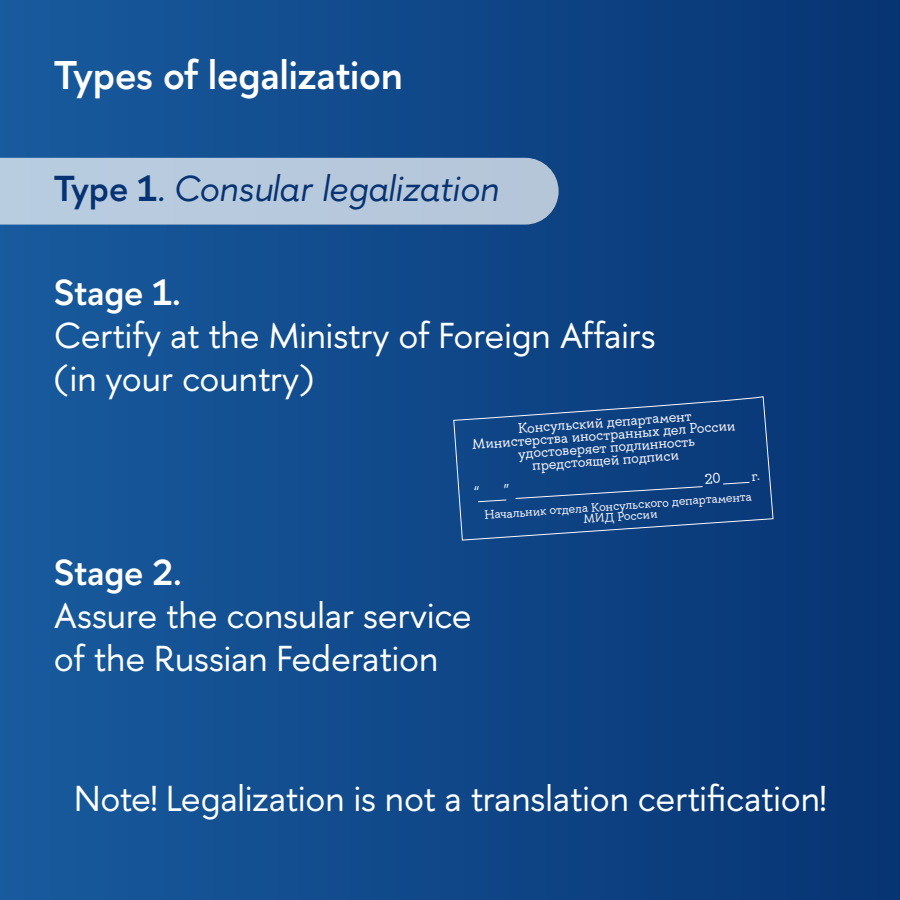
<style>
.page{position:relative;width:900px;height:900px;background:#fff}
.page>*{position:absolute;margin:0;border:0;box-sizing:border-box;transform-origin:0 0}
.t1{font:600 40px "HSE Sans";color:#fff}
.t2{font:36px/43.2px "HSE Sans";color:#fff}
.t3{font:italic 36px "HSE Sans";color:#073372}
.t4{font:600 36px "HSE Sans";color:#fff}
.t5{font:14.1px/12.7px "HSE Slab";color:#fbfaff;text-align:center}
.t6{font:12.3px/11px "HSE Slab";color:#fbfaff;text-align:center}
.s1{font-weight:600;font-style:normal}
</style>
<div class="page">
<div style="left:0;top:0;width:900px;height:900px;background:linear-gradient(to right,#185b9e,#073473)"></div>
<div style="left:0;top:158px;width:559px;height:67px;background:#b7c9dd"></div>
<div style="left:453px;top:396px;width:321px;height:145px;background:#0d4181"></div>
<svg style="left:478px;top:499px;width:29px;height:4px"></svg>
<div style="left:515px;top:473px;width:245px;height:26px;background:#0c3f7f"></div>
<svg style="left:474px;top:485px;width:5px;height:5px"></svg>
<svg style="left:504px;top:484px;width:5px;height:4px"></svg>
<p class="t1" style="left:54px;top:50px;width:350px">Types of legalization</p>
<p class="t3" style="left:54px;top:166px;width:446px"><span class="s1">Type 1</span>. Consular legalization</p>
<p class="t4" style="left:54px;top:269px;width:129px">Stage 1.</p>
<p class="t2" style="left:54px;top:315px;width:603px">Certify at the Ministry of Foreign Affairs (in your country)</p>
<p class="t5" style="left:471px;top:425px;width:265px;rotate:-4deg">Консульский департамент<br>Министерства иностранных дел России удостоверяет подлинность предстоящей подписи</p>
<p class="t6" style="left:484px;top:509px;width:269px;rotate:-4deg">Начальник отдела Консульского департамента<br>МИД России</p>
<p class="t4" style="left:54px;top:549px;width:129px">Stage 2.</p>
<p class="t2" style="left:54px;top:594px;width:419px">Assure the consular service of the Russian Federation</p>
<p class="t2" style="left:74px;top:778px;width:753px">Note! Legalization is not a translation certification!</p>
</div>
